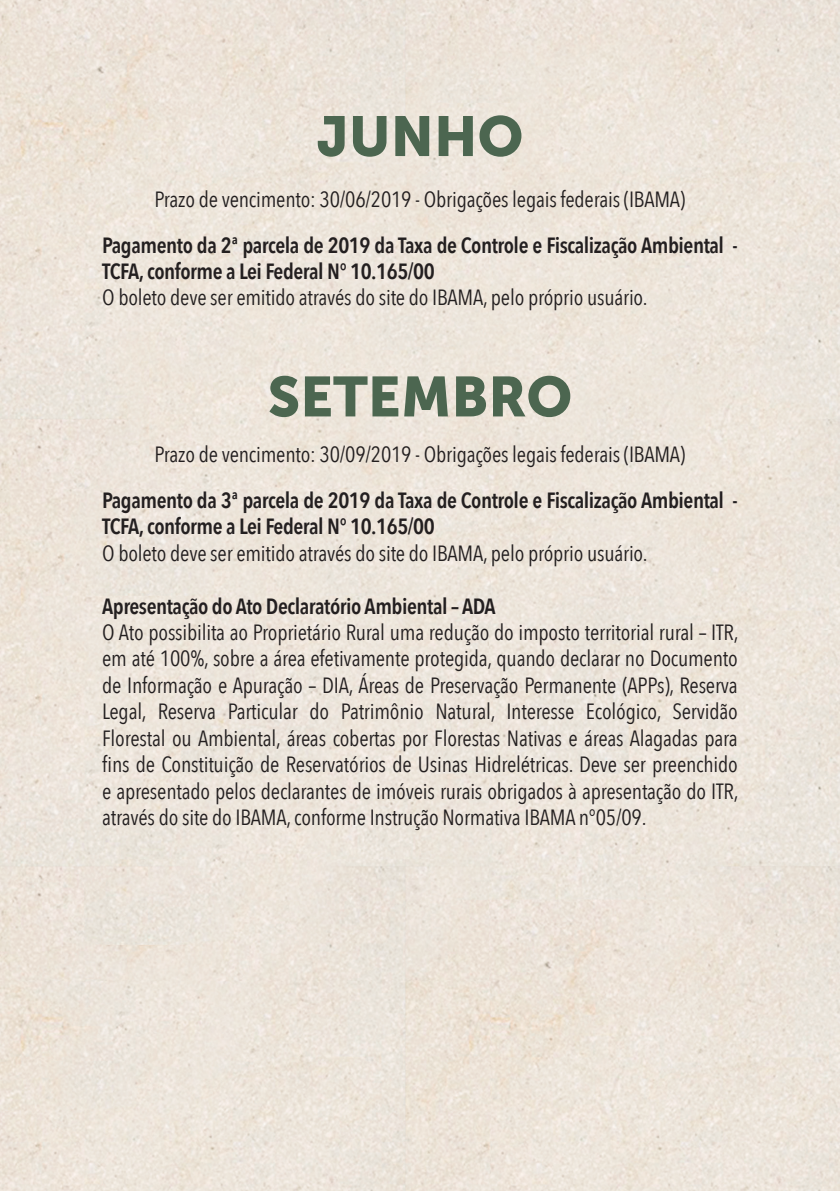
<style>
.page{position:relative;width:840px;height:1191px;background:#fff}
.page>*{position:absolute;margin:0;border:0;box-sizing:border-box;transform-origin:0 0}
.t1{font:56px "Museo Sans 900";color:#4c6650}
.t2{font:22px/26.4px "Avenir Next Condensed";letter-spacing:-.01em;color:#231f20;text-align:justify}
.t3{font:600 22px/26.4px "Avenir Next Condensed";letter-spacing:-.02em;color:#231f20}
</style>
<div class="page">
<img style="left:0;top:0;width:839px;height:1191px">
<img style="left:113px;top:1091px;width:18px;height:14px">
<h1 class="t1" style="left:316px;top:105px;width:208px">JUNHO</h1>
<p class="t2" style="left:154px;top:185px;width:532px">Prazo de vencimento: 30/06/2019 - Obrigações legais federais (IBAMA)</p>
<p class="t3" style="left:102px;top:231px;width:636px">Pagamento da 2ª parcela de 2019 da Taxa de Controle e Fiscalização Ambiental -<br>TCFA, conforme a Lei Federal N° 10.165/00</p>
<p class="t2" style="left:102px;top:283px;width:546px">O boleto deve ser emitido através do site do IBAMA, pelo próprio usuário.</p>
<h1 class="t1" style="left:267px;top:365px;width:306px">SETEMBRO</h1>
<p class="t2" style="left:154px;top:440px;width:532px">Prazo de vencimento: 30/09/2019 - Obrigações legais federais (IBAMA)</p>
<p class="t3" style="left:102px;top:486px;width:636px">Pagamento da 3ª parcela de 2019 da Taxa de Controle e Fiscalização Ambiental -<br>TCFA, conforme a Lei Federal N° 10.165/00</p>
<p class="t2" style="left:102px;top:539px;width:546px">O boleto deve ser emitido através do site do IBAMA, pelo próprio usuário.</p>
<p class="t3" style="left:102px;top:592px;width:394px">Apresentação do Ato Declaratório Ambiental – ADA</p>
<p class="t2" style="left:102px;top:618px;width:637px">O Ato possibilita ao Proprietário Rural uma redução do imposto territorial rural – ITR, em até 100%, sobre a área efetivamente protegida, quando declarar no Documento de Informação e Apuração – DIA, Áreas de Preservação Permanente (APPs), Reserva Legal, Reserva Particular do Patrimônio Natural, Interesse Ecológico, Servidão Florestal ou Ambiental, áreas cobertas por Florestas Nativas e áreas Alagadas para fins de Constituição de Reservatórios de Usinas Hidrelétricas. Deve ser preenchido e apresentado pelos declarantes de imóveis rurais obrigados à apresentação do ITR, através do site do IBAMA, conforme Instrução Normativa IBAMA n°05/09.</p>
</div>
